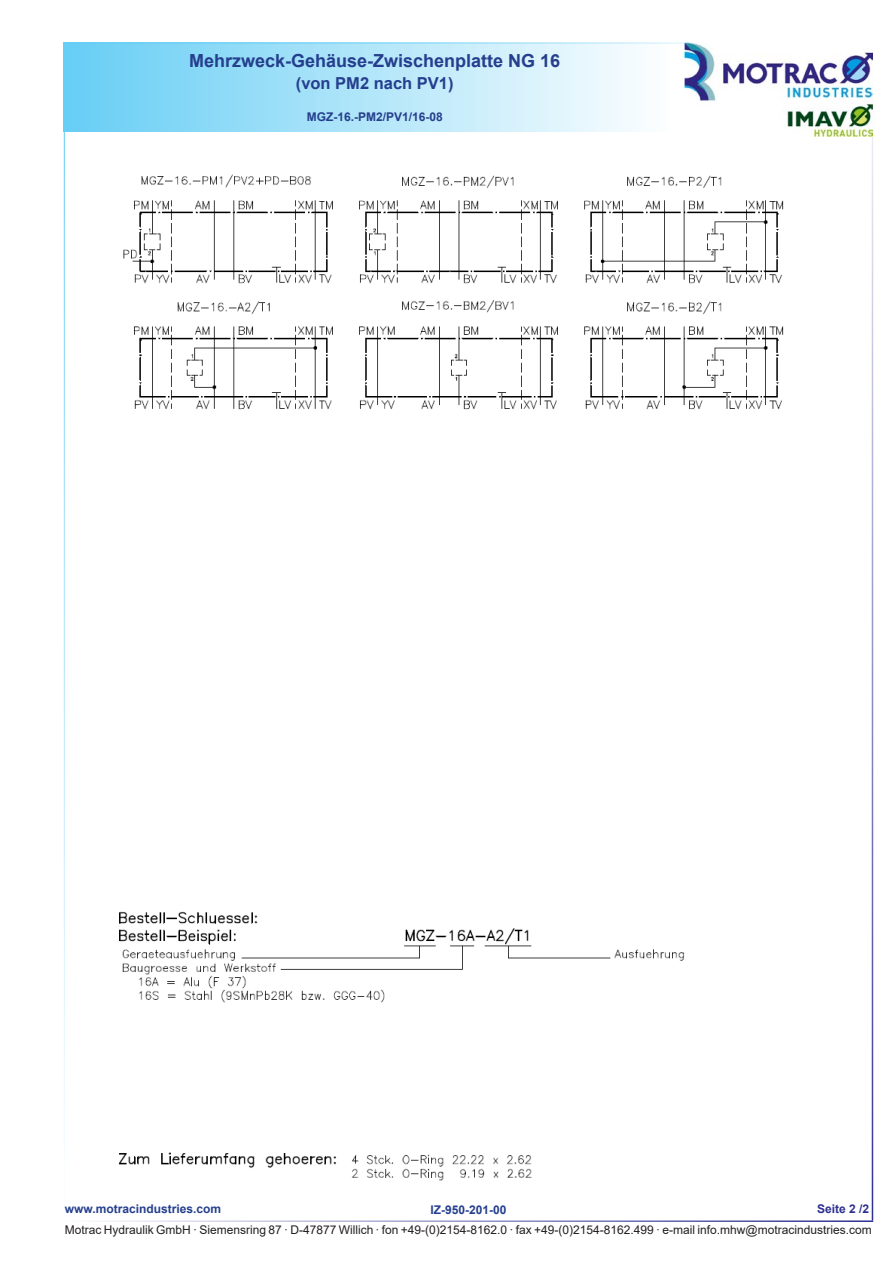
<style>
.page{position:relative;width:893px;height:1263px;background:#fff}
.page>*{position:absolute;margin:0;border:0;box-sizing:border-box;transform-origin:0 0}
.t1{font:700 18px "Arial";color:#253f8e}
.t2{font:700 16.5px "Arial";color:#253f8e}
.t3{font:12px "Arial";color:#231f20}
.t4{font:700 12px "Arial";color:#253f8e}
.t5{font:700 12px "Arial";color:#2e3092}
</style>
<div class="page">
<div style="left:64px;top:43px;width:606px;height:89px;background:linear-gradient(to right,#66cef5,#fdfefe)"></div>
<hr style="left:64px;top:43px;width:808px;height:1px;background:#67cef5">
<hr style="left:64px;top:1220px;width:809px;height:2px;background:#2e3092">
<hr style="left:64px;top:43px;width:1px;height:1177px;background:#67cef5">
<hr style="left:872px;top:43px;width:1px;height:1177px;background:#2e3092">
<img style="left:685px;top:43px;width:187px;height:93px">
<img style="left:123px;top:174px;width:661px;height:236px">
<img style="left:119px;top:911px;width:566px;height:270px">
<h1 class="t1" style="left:189px;top:48px;width:373px">Mehrzweck-Gehäuse-Zwischenplatte NG 16</h1>
<h2 class="t2" style="left:296px;top:71px;width:159px">(von PM2 nach PV1)</h2>
<p class="t4" style="left:307px;top:108px;width:138px">MGZ-16.-PM2/PV1/16-08</p>
<p class="t4" style="left:65px;top:1201px;width:158px">www.motracindustries.com</p>
<p class="t5" style="left:817px;top:1201px;width:54px">Seite 2 /2</p>
<p class="t3" style="left:65px;top:1221px;width:808px">Motrac Hydraulik GmbH · Siemensring 87 · D-47877 Willich · fon +49-(0)2154-8162.0 · fax +49-(0)2154-8162.499 · e-mail info.mhw@motracindustries.com</p>
<p class="t4" style="left:430px;top:1202px;width:78px">IZ-950-201-00</p>
</div>
